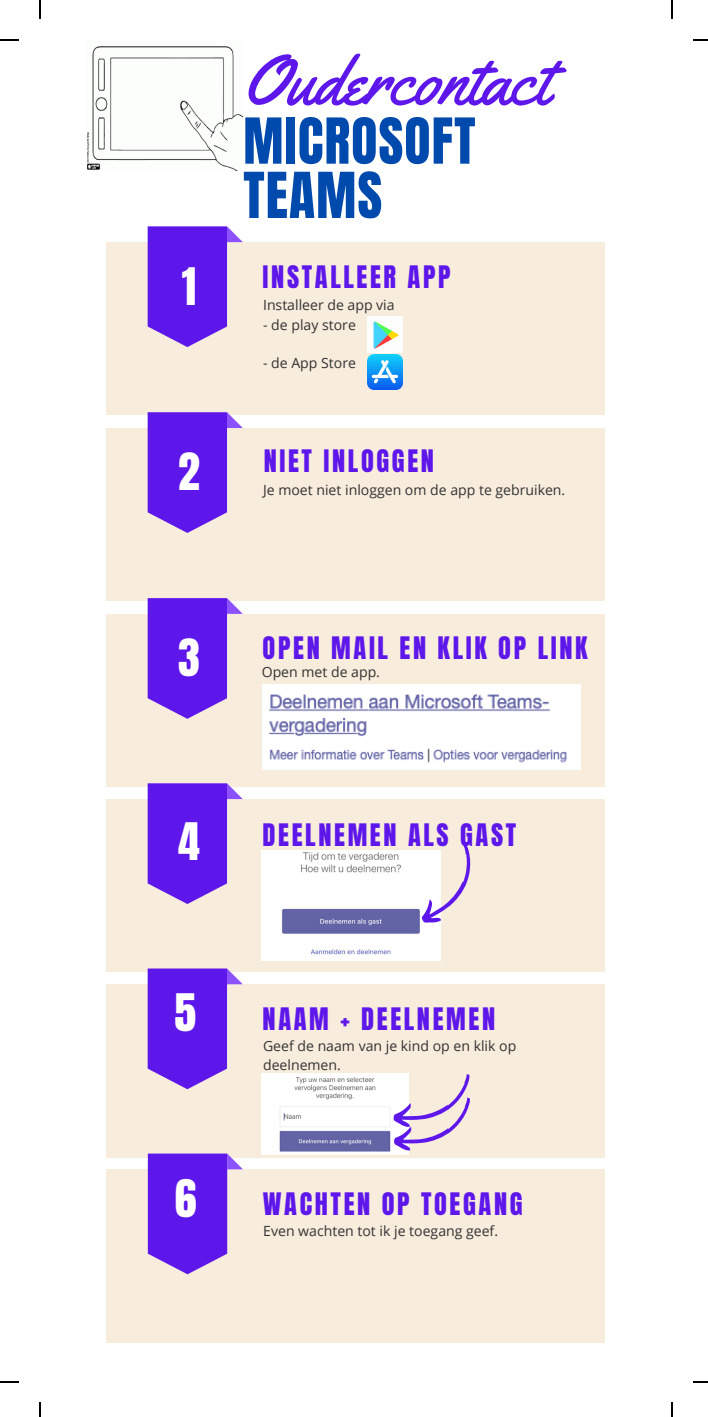
<style>
.page{position:relative;width:708px;height:1417px;background:#fff}
.page>*{position:absolute;margin:0;border:0;box-sizing:border-box;transform-origin:0 0}
.t1{font:69.3px "Yellowtail";color:#5e17eb}
.t2{font:53.77px/54.2px "Anton";letter-spacing:.02em;color:#004aad}
.t3{font:43.88px "Anton";color:#fff}
.t4{font:26.32px "Anton";letter-spacing:.1em;color:#5e17eb}
.t5{font:13.95px/19.3px "Open Sans";color:#333}
</style>
<div class="page">
<div style="left:106px;top:614px;width:499px;height:173px;background:#f8ecdd"></div>
<div style="left:106px;top:799px;width:498px;height:173px;background:#f8ecdd"></div>
<div style="left:106px;top:984px;width:498px;height:173px;background:#f8ecdd"></div>
<div style="left:106px;top:242px;width:499px;height:173px;background:#f8ecdd"></div>
<svg style="left:148px;top:226px;width:95px;height:121px"></svg>
<div style="left:106px;top:428px;width:499px;height:173px;background:#f8ecdd"></div>
<svg style="left:148px;top:412px;width:95px;height:121px"></svg>
<svg style="left:148px;top:598px;width:95px;height:121px"></svg>
<svg style="left:148px;top:783px;width:95px;height:121px"></svg>
<svg style="left:148px;top:968px;width:95px;height:121px"></svg>
<img style="left:263px;top:685px;width:317px;height:84px">
<img style="left:87px;top:46px;width:155px;height:124px">
<img style="left:367px;top:317px;width:36px;height:35px">
<img style="left:367px;top:354px;width:36px;height:36px">
<img style="left:262px;top:850px;width:179px;height:110px">
<svg style="left:416px;top:845px;width:55px;height:86px"></svg>
<img style="left:262px;top:1073px;width:127px;height:81px">
<svg style="left:389px;top:1073px;width:91px;height:85px"></svg>
<div style="left:106px;top:1169px;width:499px;height:173px;background:#f8ecdd"></div>
<svg style="left:148px;top:1153px;width:95px;height:121px"></svg>
<svg style="left:39px;top:0;width:2px;height:19px"></svg>
<svg style="left:0;top:39px;width:19px;height:2px"></svg>
<svg style="left:671px;top:0;width:2px;height:19px"></svg>
<svg style="left:693px;top:39px;width:15px;height:2px"></svg>
<svg style="left:39px;top:1402px;width:2px;height:14px"></svg>
<svg style="left:0;top:1381px;width:19px;height:2px"></svg>
<svg style="left:671px;top:1402px;width:2px;height:14px"></svg>
<svg style="left:693px;top:1381px;width:15px;height:2px"></svg>
<h3 class="t3" style="left:182px;top:254px;width:16px">1</h3>
<h3 class="t3" style="left:178px;top:440px;width:23px">2</h3>
<h1 class="t1" style="left:243px;top:37px;width:308px">Oudercontact</h1>
<h2 class="t2" style="left:243px;top:115px;width:234px">MICROSOFT<br>TEAMS</h2>
<h3 class="t4" style="left:263px;top:258px;width:189px">INSTALLEER APP</h3>
<p class="t5" style="left:263px;top:295px;width:133px">Installeer de app via</p>
<p class="t5" style="left:263px;top:314px;width:94px">- de play store</p>
<p class="t5" style="left:263px;top:353px;width:94px">- de App Store</p>
<h3 class="t4" style="left:264px;top:442px;width:172px">NIET INLOGGEN</h3>
<p class="t5" style="left:263px;top:479px;width:304px">Je moet niet inloggen om de app te gebruiken.</p>
<h3 class="t3" style="left:178px;top:626px;width:23px">3</h3>
<h3 class="t4" style="left:263px;top:629px;width:326px">OPEN MAIL EN KLIK OP LINK</h3>
<p class="t5" style="left:262px;top:662px;width:120px">Open met de app.</p>
<h3 class="t3" style="left:178px;top:810px;width:23px">4</h3>
<h3 class="t3" style="left:174px;top:981px;width:23px">5</h3>
<h3 class="t3" style="left:175px;top:1166px;width:23px">6</h3>
<h3 class="t4" style="left:263px;top:816px;width:255px">DEELNEMEN ALS GAST</h3>
<h3 class="t4" style="left:263px;top:999px;width:234px">NAAM + DEELNEMEN</h3>
<p class="t5" style="left:263px;top:1035px;width:255px">Geef de naam van je kind op en klik op deelnemen.</p>
<h3 class="t4" style="left:263px;top:1184px;width:261px">WACHTEN OP TOEGANG</h3>
<p class="t5" style="left:263px;top:1220px;width:236px">Even wachten tot ik je toegang geef.</p>
</div>
